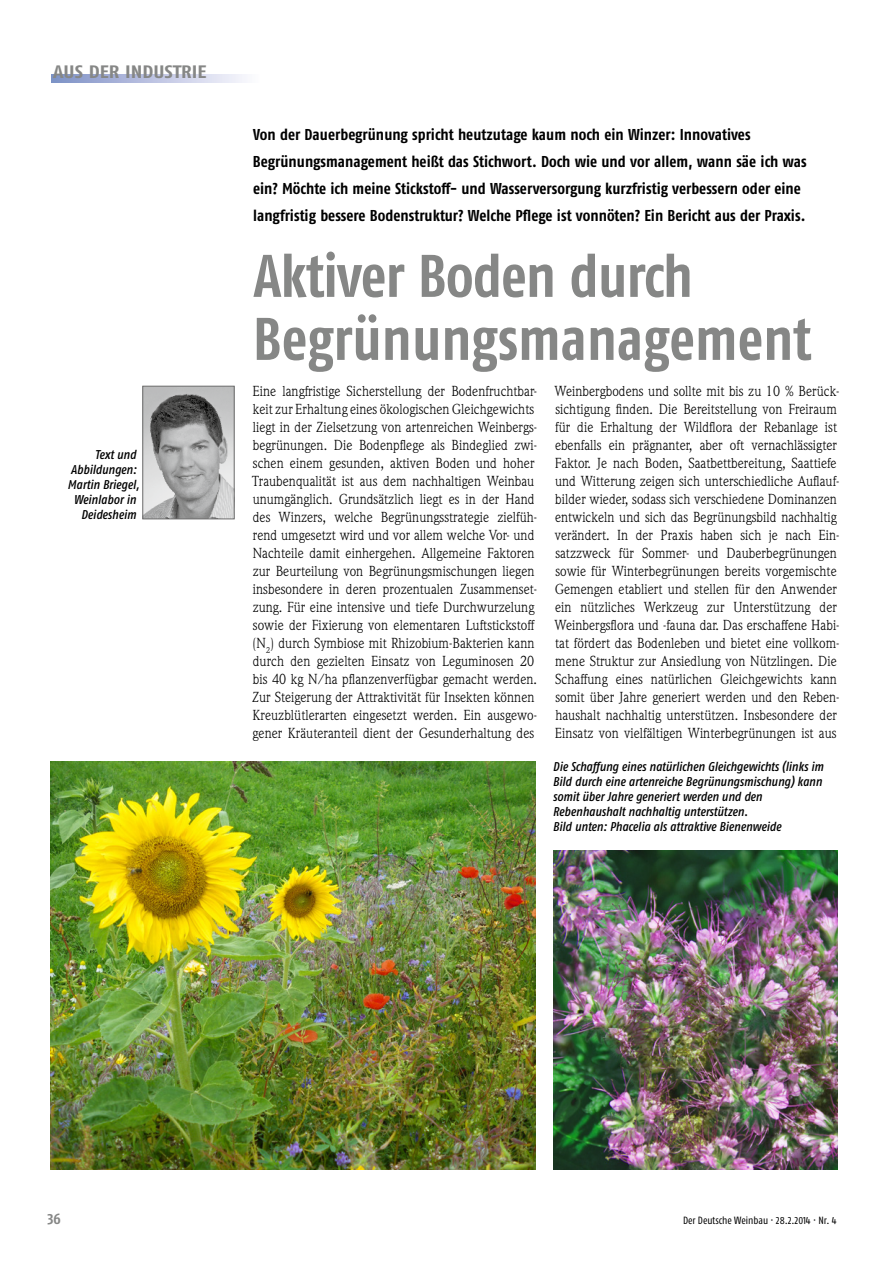
<style>
.page{position:relative;width:893px;height:1263px;background:#fff}
.page>*{position:absolute;margin:0;border:0;box-sizing:border-box;transform-origin:0 0}
.t1{font:700 condensed 60px/63px "Fago OT";letter-spacing:-.005em;color:#868786;scale:.95 1}
.t2{font:700 condensed 18px "Fago OT";color:#868786;scale:1.2 1}
.t3{font:700 condensed 15.75px/27px "Fago OT";color:#000}
.t4{font:700 condensed 15px "Fago OT";color:#868786}
.t5{font:14.25px/18px "Weidemann Std";letter-spacing:.005em;color:#000;scale:.95 1}
.t6{font:italic 500 condensed 12.75px/15px "Fago OT";color:#000;text-align:right}
.t7{font:condensed 10.5px "Fago OT";color:#000}
</style>
<div class="page">
<img style="left:145px;top:388px;width:87px;height:129px">
<div style="left:143px;top:386px;width:91px;height:133px;border:1px solid #6e6e6e"></div>
<img style="left:51px;top:761px;width:484px;height:408px">
<svg style="left:51px;top:74px;width:192px;height:9px;background:#b8c1e0"></svg>
<img style="left:554px;top:850px;width:283px;height:319px">
<p class="t2" style="left:53px;top:61px;width:129px">AUS DER INDUSTRIE</p>
<p class="t6" style="left:67px;top:447px;width:73px">Text und<br>Abbildungen:<br>Martin Briegel,<br>Weinlabor in<br>Deidesheim</p>
<p class="t3" style="left:253px;top:121px;width:555px">Von der Dauerbegrünung spricht heutzutage kaum noch ein Winzer: Innovatives Begrünungsmanagement heißt das Stichwort. Doch wie und vor allem, wann säe ich was ein? Möchte ich meine Stickstoff- und Wasserversorgung kurzfristig verbessern oder eine langfristig bessere Bodenstruktur? Welche Pflege ist vonnöten? Ein Bericht aus der Praxis.</p>
<h1 class="t1" style="left:253px;top:244px;width:589px">Aktiver Boden durch<br>Begrünungsmanagement</h1>
<p class="t5" style="left:252px;top:382px;width:302px">Eine langfristige Sicherstellung der Bodenfruchtbar&shy;keit zur Erhaltung eines ökologischen Gleichgewichts liegt in der Zielsetzung von artenreichen Weinbergs&shy;begrünungen. Die Bodenpflege als Bindeglied zwi&shy;schen einem gesunden, aktiven Boden und hoher Traubenqualität ist aus dem nachhaltigen Weinbau unumgänglich. Grundsätzlich liegt es in der Hand des Winzers, welche Begrünungsstrategie zielfüh&shy;rend umgesetzt wird und vor allem welche Vor- und Nachteile damit einhergehen. Allgemeine Faktoren zur Beurteilung von Begrünungsmischungen liegen insbesondere in deren prozentualen Zusammenset&shy;zung. Für eine intensive und tiefe Durchwurzelung sowie der Fixierung von elementaren Luftstickstoff (N<sub>2</sub>) durch Symbiose mit Rhizobium-Bakterien kann durch den gezielten Einsatz von Leguminosen 20 bis 40 kg N/ha pflanzenverfügbar gemacht werden.<br>Zur Steigerung der Attraktivität für Insekten können Kreuzblütlerarten eingesetzt werden. Ein ausgewo&shy;gener Kräuteranteil dient der Gesunderhaltung des</p>
<p class="t5" style="left:554px;top:382px;width:302px">Weinbergbodens und sollte mit bis zu 10 % Berück&shy;sichtigung finden. Die Bereitstellung von Freiraum für die Erhaltung der Wildflora der Rebanlage ist ebenfalls ein prägnanter, aber oft vernachlässigter Faktor. Je nach Boden, Saatbettbereitung, Saattiefe und Witterung zeigen sich unterschiedliche Auflauf&shy;bilder wieder, sodass sich verschiedene Dominanzen entwickeln und sich das Begrünungsbild nachhaltig verändert. In der Praxis haben sich je nach Ein&shy;satzzweck für Sommer- und Dauberbegrünungen sowie für Winterbegrünungen bereits vorgemischte Gemengen etabliert und stellen für den Anwender ein nützliches Werkzeug zur Unterstützung der Weinbergsflora und -fauna dar. Das erschaffene Habi&shy;tat fördert das Bodenleben und bietet eine vollkom&shy;mene Struktur zur Ansiedlung von Nützlingen. Die Schaffung eines natürlichen Gleichgewichts kann somit über Jahre generiert werden und den Reben&shy;haushalt nachhaltig unterstützen. Insbesondere der Einsatz von vielfältigen Winterbegrünungen ist aus</p>
<p class="t6" style="left:553px;top:759px;width:272px;text-align:left">Die Schaffung eines natürlichen Gleichgewichts (links im Bild durch eine artenreiche Begrünungsmischung) kann somit über Jahre generiert werden und den Rebenhaushalt nachhaltig unterstützen.<br>Bild unten: Phacelia als attraktive Bienenweide</p>
<p class="t4" style="left:47px;top:1209px;width:15px">36</p>
<p class="t7" style="left:683px;top:1214px;width:155px">Der Deutsche Weinbau · 28.2.2014 · Nr. 4</p>
</div>
